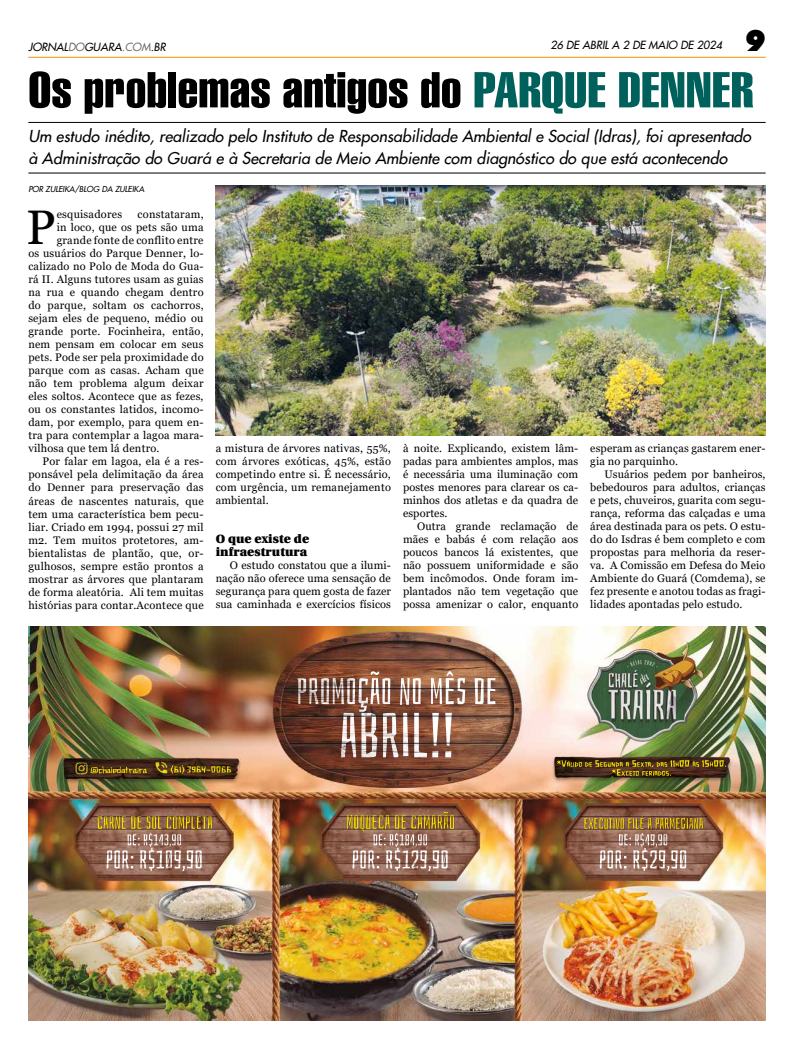
<style>
.page{position:relative;width:794px;height:1049px;background:#fff}
.page>*{position:absolute;margin:0;border:0;box-sizing:border-box;transform-origin:0 0}
.t1{font:49px "Swiss 911 BT Extra Compressed";color:#000;scale:1.25 1}
.t2{font:48.5px "Georgia";color:#000}
.t3{font:900 29.6px "Futura BT";color:#000}
.t4{font:italic 16px/22px "Futura 2";color:#000}
.t5{font:900 12px/13px "Utopia";letter-spacing:.01em;color:#000}
.t6{font:11px/13px "Georgia";letter-spacing:.02em;color:#000;text-align:justify}
.t7{font:italic 11px "Futura 2";color:#000}
.t8{font:italic 8px "Futura 2";color:#000}
.s1{color:#706f6f}
.s2{color:#00605b}
</style>
<div class="page">
<hr style="left:28px;top:57px;width:737px;height:1px;background:#f39200">
<img style="left:28px;top:627px;width:737px;height:169px">
<img style="left:28px;top:796px;width:248px;height:224px">
<img style="left:276px;top:796px;width:242px;height:224px">
<img style="left:518px;top:796px;width:247px;height:224px">
<hr style="left:28px;top:122px;width:737px;height:1px;background:#000">
<hr style="left:28px;top:173px;width:737px;height:1px;background:#000">
<img style="left:216px;top:185px;width:549px;height:250px">
<p class="t7" style="left:28px;top:39px;width:139px">JORNAL<span class="s1">DO</span>GUARA<span class="s1">.COM</span>.BR</p>
<p class="t7" style="left:550px;top:37px;width:173px">26 DE ABRIL A 2 DE MAIO DE 2024</p>
<h3 class="t3" style="left:745px;top:22px;width:22px">9</h3>
<h1 class="t1" style="left:28px;top:62px;width:581px">Os problemas antigos do <span class="s2">PARQUE DENNER</span></h1>
<h3 class="t4" style="left:28px;top:125px;width:724px">Um estudo inédito, realizado pelo Instituto de Responsabilidade Ambiental e Social (Idras), foi apresentado à Administração do Guará e à Secretaria de Meio Ambiente com diagnóstico do que está acontecendo</h3>
<p class="t8" style="left:28px;top:184px;width:117px">POR ZULEIKA/BLOG DA ZULEIKA</p>
<h2 class="t2" style="left:26px;top:198px;width:31px">P</h2>
<p class="t6" style="left:57px;top:208px;width:67px">esquisadores</p>
<p class="t6" style="left:138px;top:208px;width:67px">constataram,</p>
<p class="t6" style="left:57px;top:221px;width:148px">in loco, que os pets são uma</p>
<p class="t6" style="left:57px;top:234px;width:148px">grande fonte de conflito entre</p>
<p class="t6" style="left:28px;top:247px;width:177px">os usuários do Parque Denner, lo-</p>
<p class="t6" style="left:28px;top:260px;width:177px">calizado no Polo de Moda do Gua-</p>
<p class="t6" style="left:28px;top:273px;width:177px">rá II. Alguns tutores usam as guias</p>
<p class="t6" style="left:28px;top:286px;width:177px">na rua e quando chegam dentro</p>
<p class="t6" style="left:28px;top:299px;width:177px">do parque, soltam os cachorros,</p>
<p class="t6" style="left:28px;top:312px;width:177px">sejam eles de pequeno, médio ou</p>
<p class="t6" style="left:28px;top:325px;width:177px">grande porte. Focinheira, então,</p>
<p class="t6" style="left:28px;top:338px;width:177px">nem pensam em colocar em seus</p>
<p class="t6" style="left:28px;top:351px;width:177px">pets. Pode ser pela proximidade do</p>
<p class="t6" style="left:28px;top:364px;width:177px">parque com as casas. Acham que</p>
<p class="t6" style="left:28px;top:377px;width:177px">não tem problema algum deixar</p>
<p class="t6" style="left:28px;top:390px;width:177px">eles soltos. Acontece que as fezes,</p>
<p class="t6" style="left:28px;top:403px;width:177px">ou os constantes latidos, incomo-</p>
<p class="t6" style="left:28px;top:416px;width:177px">dam, por exemplo, para quem en-</p>
<p class="t6" style="left:28px;top:429px;width:177px">tra para contemplar a lagoa mara-</p>
<p class="t6" style="left:28px;top:442px;width:133px">vilhosa que tem lá dentro.</p>
<p class="t6" style="left:43px;top:455px;width:163px">Por falar em lagoa, ela é a res-</p>
<p class="t6" style="left:28px;top:468px;width:177px">ponsável pela delimitação da área</p>
<p class="t6" style="left:28px;top:481px;width:177px">do Denner para preservação das</p>
<p class="t6" style="left:28px;top:494px;width:177px">áreas de nascentes naturais, que</p>
<p class="t6" style="left:28px;top:507px;width:177px">tem uma característica bem pecu-</p>
<p class="t6" style="left:28px;top:520px;width:177px">liar. Criado em 1994, possui 27 mil</p>
<p class="t6" style="left:28px;top:533px;width:177px">m2. Tem muitos protetores, am-</p>
<p class="t6" style="left:28px;top:546px;width:177px">bientalistas de plantão, que, or-</p>
<p class="t6" style="left:28px;top:559px;width:177px">gulhosos, sempre estão prontos a</p>
<p class="t6" style="left:28px;top:572px;width:177px">mostrar as árvores que plantaram</p>
<p class="t6" style="left:28px;top:585px;width:177px">de forma aleatória. Ali tem muitas</p>
<p class="t6" style="left:28px;top:598px;width:177px">histórias para contar.Acontece que</p>
<p class="t6" style="left:403px;top:442px;width:177px">à noite. Explicando, existem lâm&shy;padas para ambientes amplos, mas é necessária uma iluminação com postes menores para clarear os ca&shy;minhos dos atletas e da quadra de esportes.</p>
<p class="t6" style="left:403px;top:520px;width:177px;text-indent:14px">Outra grande reclamação de mães e babás é com relação aos poucos bancos lá existentes, que não possuem uniformidade e são bem incômodos. Onde foram im&shy;plantados não tem vegetação que possa amenizar o calor, enquanto</p>
<p class="t6" style="left:216px;top:442px;width:177px">a mistura de árvores nativas, 55%, com árvores exóticas, 45%, estão competindo entre si. É necessário, com urgência, um remanejamento ambiental.</p>
<p class="t5" style="left:216px;top:532px;width:95px">O que existe de infraestrutura</p>
<p class="t6" style="left:216px;top:559px;width:177px;text-indent:14px">O estudo constatou que a ilumi&shy;nação não oferece uma sensação de segurança para quem gosta de fazer sua caminhada e exercícios físicos</p>
<p class="t6" style="left:590px;top:442px;width:177px">esperam as crianças gastarem ener&shy;gia no parquinho.</p>
<p class="t6" style="left:590px;top:468px;width:177px;text-indent:14px">Usuários pedem por banheiros, bebedouros para adultos, crianças e pets, chuveiros, guarita com segu&shy;rança, reforma das calçadas e uma área destinada para os pets. O estu&shy;do do Isdras é bem completo e com propostas para melhoria da reser&shy;va. A Comissão em Defesa do Meio Ambiente do Guará (Comdema), se fez presente e anotou todas as fragi&shy;lidades apontadas pelo estudo.</p>
</div>
